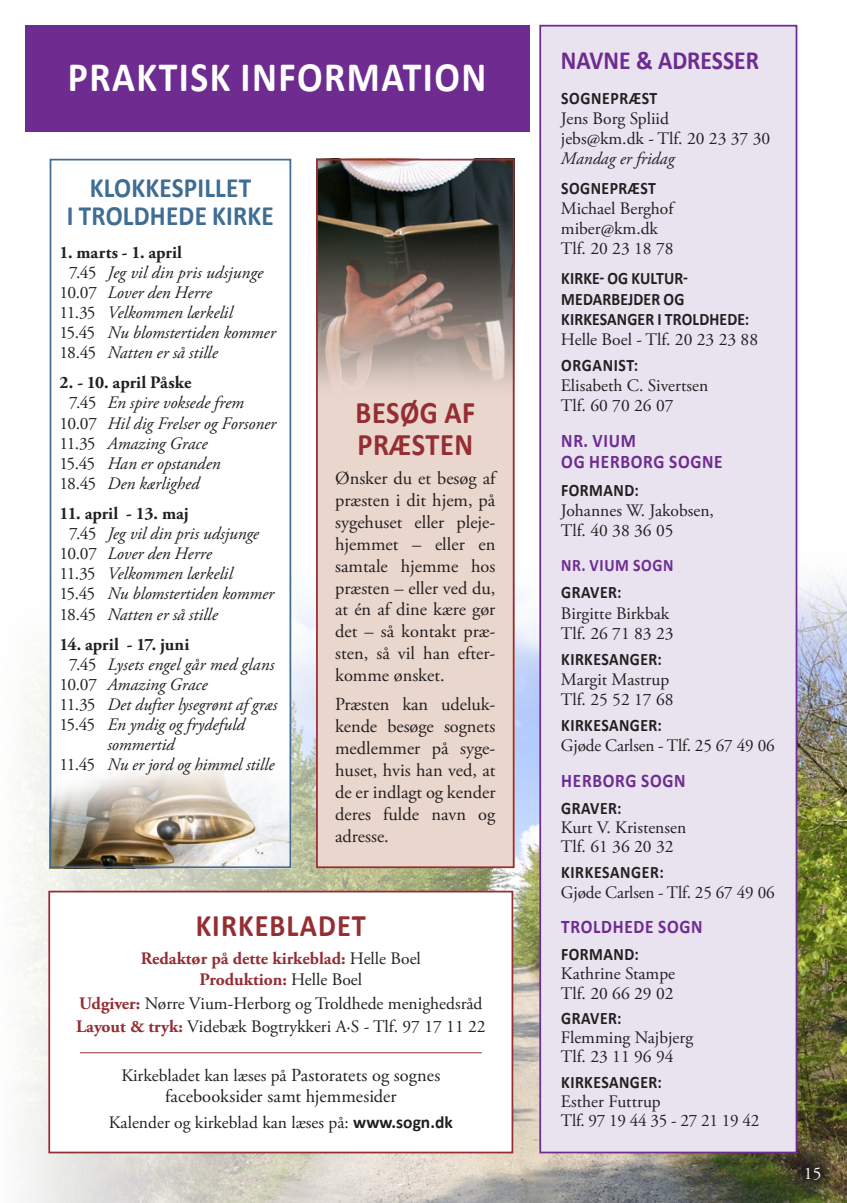
<style>
.page{position:relative;width:847px;height:1203px;background:#fff}
.page>*{position:absolute;margin:0;border:0;box-sizing:border-box;transform-origin:0 0}
.t1{font:700 42px "Calibri";letter-spacing:.04em;color:#fff;scale:.9 1}
.t2{font:700 31.5px/31.5px "Calibri";letter-spacing:.02em;color:#942e33;scale:.9 1}
.t3{font:700 31.5px "Calibri";letter-spacing:.04em;color:#942e33;scale:.9 1}
.t4{font:700 28px "Calibri";letter-spacing:.01em;color:#406d93;scale:.9 1}
.t5{font:700 26.25px "Calibri";color:#6e2c91;scale:.9 1}
.t6{font:700 19.25px/21px "Calibri";letter-spacing:.04em;color:#6e2c91;scale:.9 1}
.t7{font:18.38px/21.9px "Adobe Garamond Pro";color:#231f20;text-align:justify}
.t8{font:17.5px/20.1px "Adobe Garamond Pro";color:#231f20}
.t9{font:italic 17.5px/20.1px "Adobe Garamond Pro";color:#231f20}
.t10{font:700 17.5px/20.1px "Calibri";letter-spacing:.01em;color:#231f20;scale:.9 1}
.t11{font:700 17.5px "Adobe Garamond Pro";color:#231f20}
.t12{font:700 17.5px "Adobe Garamond Pro";color:#942e33}
.t13{font:700 17.5px "Calibri";letter-spacing:.04em;color:#6e2c91;scale:.9 1}
.t14{font:17.5px "Adobe Garamond Pro";color:#fff}
.s1{font-style:normal}
.s2{font-weight:400;color:#231f20}
.s3{font-weight:700;color:#942e33}
.s4{font-size:18.38px}
.s5{font-family:"Calibri";font-weight:700}
.s6{font-style:italic}
.s7{font-family:"Adobe Garamond Pro";font-weight:400}
</style>
<div class="page">
<img style="left:25px;top:537px;width:822px;height:666px">
<div style="left:540px;top:26px;width:256px;height:1126px;background:#e9e2ef"></div>
<div style="left:539px;top:25px;width:258px;height:1128px;border:2px solid #6e2c91"></div>
<div style="left:316px;top:159px;width:198px;height:709px;background:#e9d6cd"></div>
<img style="left:319px;top:162px;width:192px;height:222px">
<div style="left:316px;top:159px;width:198px;height:709px;border:2px solid #942e33"></div>
<div style="left:49px;top:892px;width:463px;height:260px;background:#fff"></div>
<hr style="left:80px;top:1052px;width:402px;height:1px;background:#942e33">
<div style="left:48px;top:891px;width:465px;height:262px;border:2px solid #942e33"></div>
<div style="left:25px;top:25px;width:504px;height:106px;background:#6e2c91"></div>
<div style="left:791px;top:1152px;width:46px;height:44px;background:#231f20;opacity:.75"></div>
<div style="left:50px;top:160px;width:240px;height:707px;background:#fff"></div>
<img style="left:53px;top:765px;width:235px;height:100px">
<div style="left:50px;top:159px;width:241px;height:709px;border:2px solid #406d93"></div>
<p class="t1" style="left:68px;top:51px;width:467px">PRAKTISK INFORMATION</p>
<p class="t4" style="left:90px;top:171px;width:181px">KLOKKESPILLET</p>
<p class="t4" style="left:67px;top:199px;width:231px">I TROLDHEDE KIRKE</p>
<p class="t11" style="left:60px;top:242px;width:124px">1. marts - 1. april</p>
<p class="t9" style="left:69px;top:263px;width:195px"><span class="s1">7.45</span> Jeg vil din pris udsjunge</p>
<p class="t9" style="left:60px;top:283px;width:154px"><span class="s1">10.07</span> Lover den Herre</p>
<p class="t9" style="left:60px;top:303px;width:175px"><span class="s1">11.35</span> Velkommen lærkelil</p>
<p class="t9" style="left:60px;top:323px;width:218px"><span class="s1">15.45</span> Nu blomstertiden kommer</p>
<p class="t9" style="left:60px;top:343px;width:160px"><span class="s1">18.45</span> Natten er så stille</p>
<p class="t11" style="left:60px;top:373px;width:133px">2. - 10. april Påske</p>
<p class="t9" style="left:69px;top:393px;width:176px"><span class="s1">7.45</span> En spire voksede frem</p>
<p class="t9" style="left:60px;top:413px;width:218px"><span class="s1">10.07</span> Hil dig Frelser og Forsoner</p>
<p class="t9" style="left:60px;top:434px;width:149px"><span class="s1">11.35</span> Amazing Grace</p>
<p class="t9" style="left:60px;top:454px;width:162px"><span class="s1">15.45</span> Han er opstanden</p>
<p class="t9" style="left:60px;top:474px;width:141px"><span class="s1">18.45</span> Den kærlighed</p>
<p class="t11" style="left:60px;top:503px;width:131px">11. april - 13. maj</p>
<p class="t9" style="left:69px;top:524px;width:191px"><span class="s1">7.45</span> Jeg vil din pris udsjunge</p>
<p class="t9" style="left:60px;top:544px;width:154px"><span class="s1">10.07</span> Lover den Herre</p>
<p class="t9" style="left:60px;top:564px;width:175px"><span class="s1">11.35</span> Velkommen lærkelil</p>
<p class="t9" style="left:60px;top:584px;width:216px"><span class="s1">15.45</span> Nu blomstertiden kommer</p>
<p class="t9" style="left:60px;top:604px;width:160px"><span class="s1">18.45</span> Natten er så stille</p>
<p class="t11" style="left:60px;top:634px;width:131px">14. april - 17. juni</p>
<p class="t9" style="left:69px;top:655px;width:206px"><span class="s1">7.45</span> Lysets engel går med glans</p>
<p class="t9" style="left:60px;top:675px;width:149px"><span class="s1">10.07</span> Amazing Grace</p>
<p class="t9" style="left:60px;top:695px;width:219px"><span class="s1">11.35</span> Det dufter lysegrønt af græs</p>
<p class="t9" style="left:107px;top:715px;width:139px;text-indent:-48px"><span class="s1">15.45</span> En yndig og frydefuld sommertid</p>
<p class="t9" style="left:60px;top:755px;width:216px"><span class="s1">11.45</span> Nu er jord og himmel stille</p>
<p class="t2" style="left:355px;top:396px;width:134px">BESØG AF<br>PRÆSTEN</p>
<p class="t7" style="left:335px;top:468px;width:162px">Ønsker du et besøg af præsten i dit hjem, på sygehuset eller pleje&shy;hjemmet – eller en samtale hjemme hos præsten – eller ved du, at én af dine kære gør det – så kontakt præ&shy;sten, så vil han efter&shy;komme ønsket.</p>
<p class="t7" style="left:335px;top:694px;width:162px">Præsten kan udeluk&shy;kende besøge sognets medlemmer på syge&shy;huset, hvis han ved, at de er indlagt og kender deres fulde navn og adresse.</p>
<p class="t3" style="left:196px;top:906px;width:191px">KIRKEBLADET</p>
<p class="t12" style="left:141px;top:949px;width:282px">Redaktør på dette kirkeblad: <span class="s2">Helle Boel</span></p>
<p class="t12" style="left:199px;top:970px;width:164px">Produktion: <span class="s2">Helle Boel</span></p>
<p class="t8" style="left:79px;top:994px;width:405px"><span class="s3">Udgiver:</span> Nørre Vium-Herborg og Troldhede menighedsråd</p>
<p class="t8" style="left:76px;top:1017px;width:411px"><span class="s3">Layout &amp; tryk:</span> Videbæk Bogtrykkeri A·S - Tlf. 97 17 11 22</p>
<p class="t8" style="left:121px;top:1065px;width:320px">Kirkebladet kan læses på <span class="s4">Pastoratets og sognes</span></p>
<p class="t7" style="left:165px;top:1086px;width:233px">facebooksider samt hjemmesider</p>
<p class="t8" style="left:109px;top:1113px;width:345px">Kalender og kirkeblad kan læses på: <span class="s5">www.sogn.dk</span></p>
<p class="t5" style="left:561px;top:44px;width:222px">NAVNE &amp; ADRESSER</p>
<p class="t8" style="left:561px;top:89px;width:211px"><span class="s5">SOGNEPRÆST<br></span>Jens Borg Spliid<br>jebs@km.dk - Tlf. 20 23 37 30<br><span class="s6">Mandag er fridag</span></p>
<p class="t8" style="left:561px;top:179px;width:114px"><span class="s5">SOGNEPRÆST<br></span>Michael Berghof miber@km.dk<br>Tlf. 20 23 18 78</p>
<p class="t10" style="left:561px;top:268px;width:221px">KIRKE- OG KULTUR-<br>MEDARBEJDER OG<br>KIRKESANGER I TROLDHEDE:<br><span class="s7">Helle Boel - Tlf. 20 23 23 88</span></p>
<p class="t8" style="left:561px;top:356px;width:149px"><span class="s5">ORGANIST:<br></span>Elisabeth C. Sivertsen<br>Tlf. 60 70 26 07</p>
<p class="t6" style="left:561px;top:429px;width:181px">NR. VIUM<br>OG HERBORG SOGNE</p>
<p class="t8" style="left:561px;top:481px;width:155px"><span class="s5">FORMAND:<br></span>Johannes W. Jakobsen,<br>Tlf. 40 38 36 05</p>
<p class="t13" style="left:561px;top:554px;width:126px">NR. VIUM SOGN</p>
<p class="t8" style="left:561px;top:583px;width:114px"><span class="s5">GRAVER:<br></span>Birgitte Birkbak<br>Tlf. 26 71 83 23</p>
<p class="t8" style="left:561px;top:650px;width:114px"><span class="s5">KIRKESANGER:<br></span>Margit Mastrup<br>Tlf. 25 52 17 68</p>
<p class="t8" style="left:561px;top:716px;width:215px"><span class="s5">KIRKESANGER:<br></span>Gjøde Carlsen - Tlf. 25 67 49 06</p>
<p class="t6" style="left:561px;top:769px;width:140px">HERBORG SOGN</p>
<p class="t8" style="left:561px;top:799px;width:127px;line-height:19.2px"><span class="s5">GRAVER:<br></span>Kurt V. Kristensen<br>Tlf. 61 36 20 32</p>
<p class="t8" style="left:561px;top:864px;width:215px;line-height:19.2px"><span class="s5">KIRKESANGER:<br></span>Gjøde Carlsen - Tlf. 25 67 49 06</p>
<p class="t6" style="left:561px;top:916px;width:158px">TROLDHEDE SOGN</p>
<p class="t8" style="left:561px;top:946px;width:116px;line-height:19.2px"><span class="s5">FORMAND:<br></span>Kathrine Stampe<br>Tlf. 20 66 29 02</p>
<p class="t8" style="left:561px;top:1009px;width:134px;line-height:19.2px"><span class="s5">GRAVER:<br></span>Flemming Najbjerg<br>Tlf. 23 11 96 94</p>
<p class="t8" style="left:561px;top:1073px;width:102px;line-height:19.2px"><span class="s5">KIRKESANGER:<br></span>Esther Futtrup</p>
<p class="t8" style="left:561px;top:1111px;width:200px">Tlf. 97 19 44 35 - 27 21 19 42</p>
<p class="t14" style="left:804px;top:1163px;width:19px">15</p>
</div>
